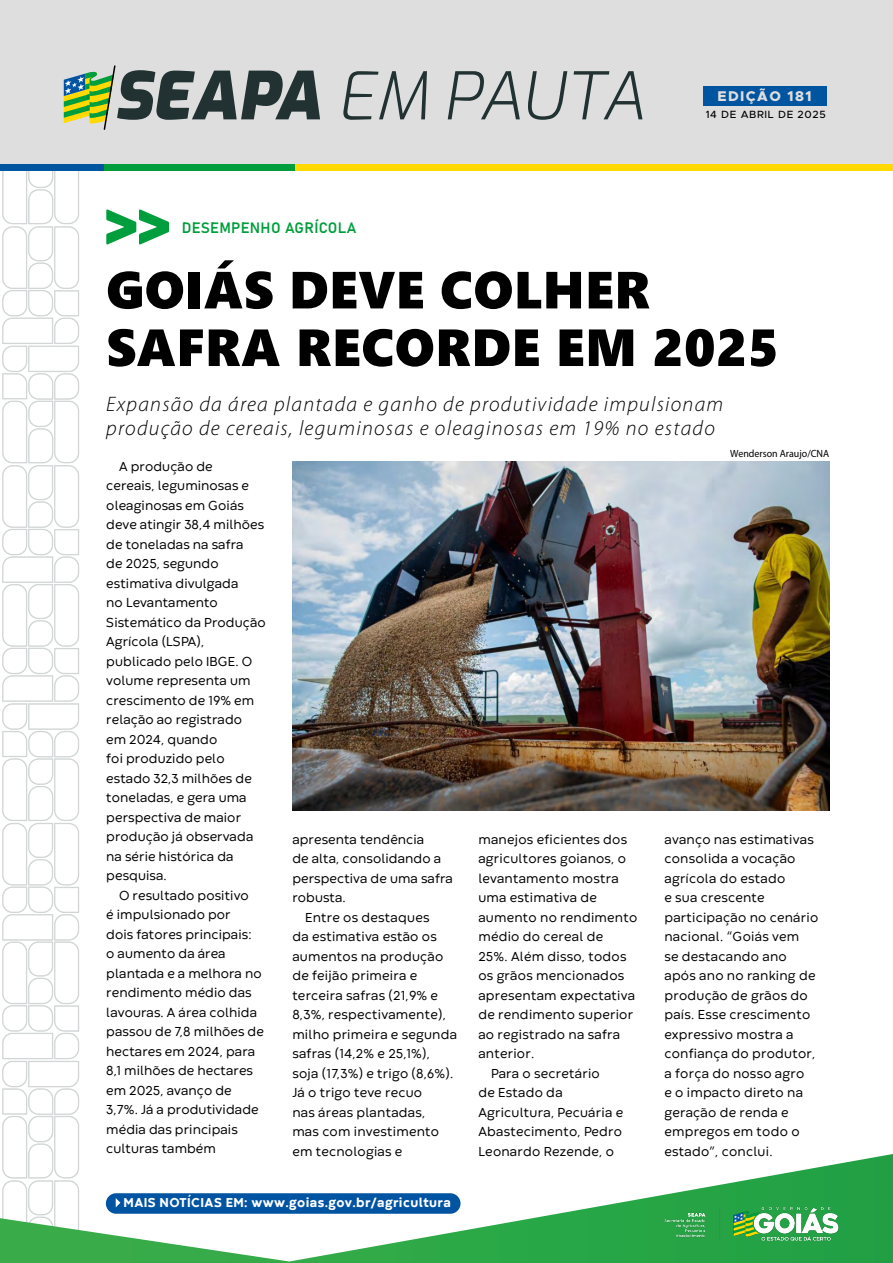
<style>
.page{position:relative;width:893px;height:1263px;background:#fff}
.page>*{position:absolute;margin:0;border:0;box-sizing:border-box;transform-origin:0 0}
.t1{font:italic 300 65.7px "Exo";letter-spacing:-.03em;color:#223232}
.t2{font:52.2px/57.6px "Segoe UI Black";letter-spacing:.01em;color:#000}
.t3{font:italic 300 21px/24px "Myriad Pro";letter-spacing:.06em;color:#000}
.t4{font:14.85px "Bahnschrift";letter-spacing:.02em;color:#009e3d}
.t5{font:800 14.25px "Metropolis";letter-spacing:.1em;color:#dedede}
.t6{font:13.5px/19.5px "Codec Warm";letter-spacing:.02em;color:#000;scale:.95 1}
.t7{font:800 13.35px "Codec Warm";letter-spacing:.03em;color:#fff;scale:.95 1}
.t8{font:10.5px "Myriad Pro";color:#000;scale:.95 1}
.t9{font:500 10.5px "Metropolis";letter-spacing:.06em;color:#000}
.s1{font-weight:900}
</style>
<div class="page">
<img style="left:292px;top:461px;width:537px;height:349px">
<div style="left:0;top:0;width:893px;height:167px;background:#dedede"></div>
<div style="left:250px;top:165px;width:643px;height:6px;background:#ffd900"></div>
<div style="left:0;top:165px;width:294px;height:6px;background:#0055a0"></div>
<div style="left:105px;top:165px;width:190px;height:6px;background:#009d3c"></div>
<svg style="left:0;top:1154px;width:893px;height:109px"></svg>
<img style="left:651px;top:1194px;width:202px;height:61px">
<div style="left:703px;top:87px;width:123px;height:19px;background:#0055a0"></div>
<div style="left:106px;top:1193px;width:354px;height:21px;background:#0054a1;border-radius:10px"></div>
<svg style="left:2px;top:65px;width:167px;height:1198px"></svg>
<h1 class="t1" style="left:113px;top:47px;width:533px"><span class="s1">SEAPA</span> EM PAUTA</h1>
<p class="t4" style="left:182px;top:216px;width:176px">DESEMPENHO AGRÍCOLA</p>
<p class="t5" style="left:717px;top:87px;width:96px">EDIÇÃO 181</p>
<p class="t9" style="left:706px;top:108px;width:121px">14 DE ABRIL DE 2025</p>
<h2 class="t2" style="left:106px;top:258px;width:674px">GOIÁS DEVE COLHER<br>SAFRA RECORDE EM 2025</h2>
<h3 class="t3" style="left:106px;top:393px;width:618px">Expansão da área plantada e ganho de produtividade impulsionam produção de cereais, leguminosas e oleaginosas em 19% no estado</h3>
<p class="t6" style="left:106px;top:456px;width:169px;text-indent:13px">A produção de<br>cereais, leguminosas e oleaginosas em Goiás deve atingir 38,4 milhões de toneladas na safra<br>de 2025, segundo estimativa divulgada<br>no Levantamento<br>Sistemático da Produção<br>Agrícola (LSPA), publicado pelo IBGE. O volume representa um crescimento de 19% em relação ao registrado<br>em 2024, quando<br>foi produzido pelo estado 32,3 milhões de toneladas, e gera uma perspectiva de maior produção já observada na série histórica da pesquisa.</p>
<p class="t6" style="left:106px;top:885px;width:167px;text-indent:13px">O resultado positivo<br>é impulsionado por<br>dois fatores principais:<br>o aumento da área plantada e a melhora no rendimento médio das lavouras. A área colhida passou de 7,8 milhões de hectares em 2024, para<br>8,1 milhões de hectares em 2025, avanço de<br>3,7%. Já a produtividade média das principais culturas também</p>
<p class="t6" style="left:292px;top:829px;width:140px">apresenta tendência</p>
<p class="t6" style="left:292px;top:849px;width:158px">de alta, consolidando a</p>
<p class="t6" style="left:292px;top:868px;width:170px">perspectiva de uma safra</p>
<p class="t6" style="left:292px;top:888px;width:58px">robusta.</p>
<p class="t6" style="left:305px;top:907px;width:132px">Entre os destaques</p>
<p class="t6" style="left:292px;top:927px;width:154px">da estimativa estão os</p>
<p class="t6" style="left:292px;top:946px;width:161px">aumentos na produção</p>
<p class="t6" style="left:292px;top:966px;width:133px">de feijão primeira e</p>
<p class="t6" style="left:292px;top:985px;width:155px">terceira safras (21,9% e</p>
<p class="t6" style="left:292px;top:1005px;width:163px">8,3%, respectivamente),</p>
<p class="t6" style="left:292px;top:1024px;width:175px">milho primeira e segunda</p>
<p class="t6" style="left:292px;top:1044px;width:146px">safras (14,2% e 25,1%),</p>
<p class="t6" style="left:292px;top:1063px;width:171px">soja (17,3%) e trigo (8,6%).</p>
<p class="t6" style="left:292px;top:1083px;width:138px">Já o trigo teve recuo</p>
<p class="t6" style="left:292px;top:1102px;width:142px">nas áreas plantadas,</p>
<p class="t6" style="left:292px;top:1122px;width:156px">mas com investimento</p>
<p class="t6" style="left:292px;top:1141px;width:117px">em tecnologias e</p>
<p class="t7" style="left:124px;top:1194px;width:346px">MAIS NOTÍCIAS EM: www.goias.gov.br/agricultura</p>
<p class="t6" style="left:478px;top:829px;width:158px">manejos eficientes dos</p>
<p class="t6" style="left:478px;top:849px;width:157px">agricultores goianos, o</p>
<p class="t6" style="left:478px;top:868px;width:149px">levantamento mostra</p>
<p class="t6" style="left:478px;top:888px;width:126px">uma estimativa de</p>
<p class="t6" style="left:478px;top:907px;width:169px">aumento no rendimento</p>
<p class="t6" style="left:478px;top:927px;width:133px">médio do cereal de</p>
<p class="t6" style="left:478px;top:946px;width:157px">25%. Além disso, todos</p>
<p class="t6" style="left:478px;top:966px;width:155px">os grãos mencionados</p>
<p class="t6" style="left:478px;top:985px;width:166px">apresentam expectativa</p>
<p class="t6" style="left:478px;top:1005px;width:164px">de rendimento superior</p>
<p class="t6" style="left:478px;top:1024px;width:151px">ao registrado na safra</p>
<p class="t6" style="left:478px;top:1044px;width:60px">anterior.</p>
<p class="t6" style="left:491px;top:1063px;width:116px">Para o secretário</p>
<p class="t6" style="left:478px;top:1083px;width:90px">de Estado da</p>
<p class="t6" style="left:478px;top:1102px;width:154px">Agricultura, Pecuária e</p>
<p class="t6" style="left:478px;top:1122px;width:153px">Abastecimento, Pedro</p>
<p class="t6" style="left:478px;top:1141px;width:144px">Leonardo Rezende, o</p>
<p class="t8" style="left:730px;top:447px;width:106px">Wenderson Araujo/CNA</p>
<p class="t6" style="left:664px;top:829px;width:163px">avanço nas estimativas consolida a vocação agrícola do estado<br>e sua crescente participação no cenário nacional. “Goiás vem<br>se destacando ano após ano no ranking de produção de grãos do país. Esse crescimento expressivo mostra a confiança do produtor, a força do nosso agro<br>e o impacto direto na geração de renda e empregos em todo o estado”, conclui.</p>
</div>
